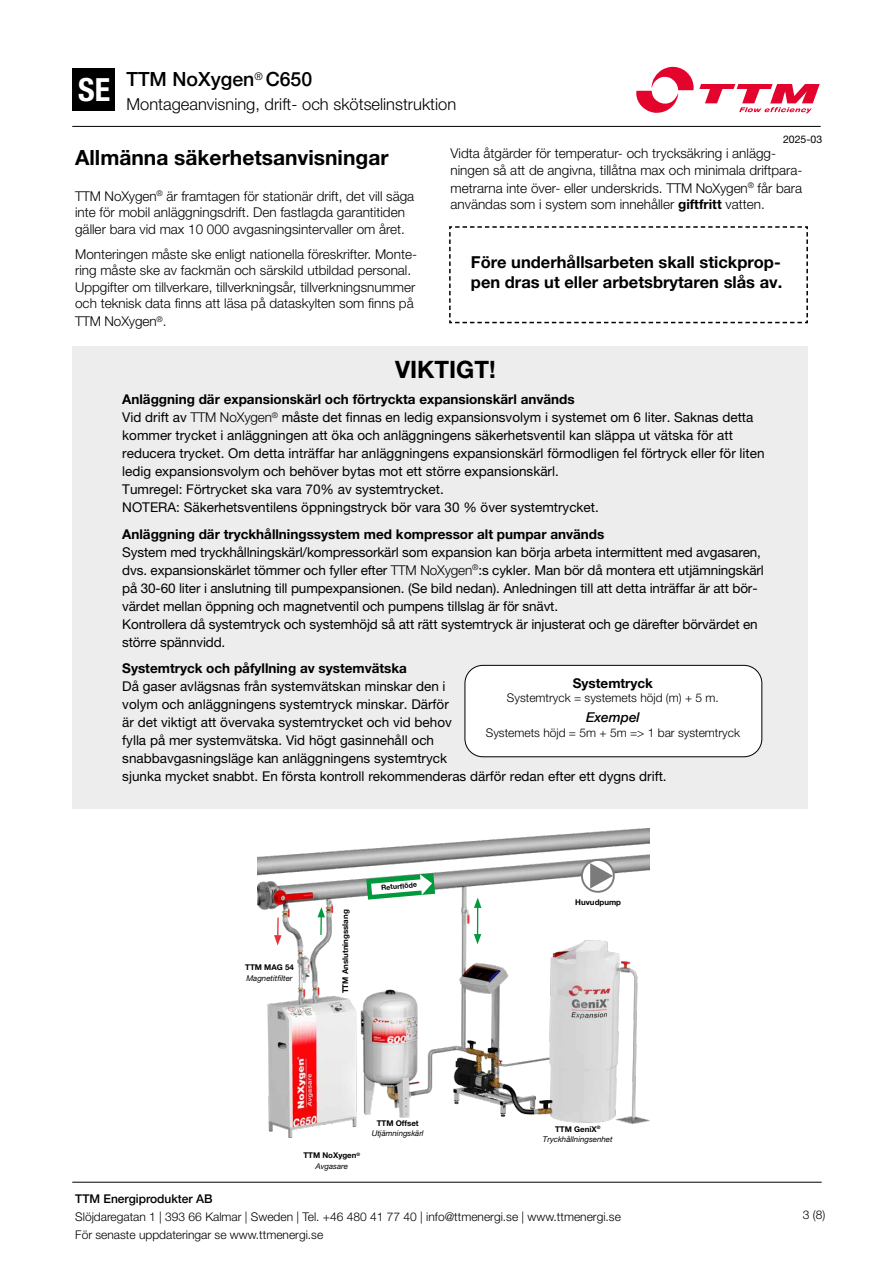
<style>
.page{position:relative;width:893px;height:1263px;background:#fff}
.page>*{position:absolute;margin:0;border:0;box-sizing:border-box;transform-origin:0 0}
.t1{font:700 condensed 31.95px "Helvetica Neue LT Pro";color:#fff}
.t2{font:700 24px "Helvetica Neue LT Pro";color:#000}
.t3{font:700 21px "Helvetica Neue LT Pro";color:#000}
.t4{font:500 19.5px "Helvetica Neue";color:#000}
.t5{font:700 16.5px/19.8px "Helvetica Neue LT Pro";color:#000}
.t6{font:300 16.5px "Helvetica Neue LT Pro";color:#000}
.t7{font:13.5px/18px "Helvetica Neue LT Pro";color:#000}
.t8{font:300 13.5px/16.5px "Helvetica Neue LT Pro";color:#000}
.t9{font:700 13.5px "Helvetica Neue LT Pro";color:#000}
.t10{font:italic 500 13.5px "Helvetica Neue";color:#000}
.t11{font:300 12px/17.7px "Helvetica Neue LT Pro";color:#000}
.t12{font:500 12px "Helvetica Neue";color:#000}
.t13{font:300 12px "Helvetica Neue LT Pro";color:#000}
.t14{font:10.5px "Helvetica Neue LT Pro";color:#000}
.t15{font:700 7.95px/10.5px "Helvetica Neue LT Pro";color:#000;text-align:center}
.t16{font:italic 7.95px/10.5px "Helvetica Neue LT Pro";color:#000;text-align:center}
.t17{font:700 7.05px "Helvetica Neue LT Pro";color:#000}
.s1{font-weight:700}
.s2{font-weight:300}
.s3{font-weight:400;font-style:italic}
.s4{font-weight:700;font-style:normal}
</style>
<div class="page">
<img style="left:257px;top:827px;width:393px;height:311px">
<hr style="left:320px;top:915px;width:2px;height:20px;background:#00993c">
<svg style="left:317px;top:907px;width:8px;height:10px"></svg>
<hr style="left:477px;top:905px;width:1px;height:31px;background:#00993c">
<svg style="left:474px;top:934px;width:7px;height:10px"></svg>
<svg style="left:474px;top:898px;width:7px;height:10px"></svg>
<hr style="left:277px;top:917px;width:2px;height:20px;background:#e73137">
<svg style="left:274px;top:935px;width:8px;height:10px"></svg>
<svg style="left:366px;top:873px;width:69px;height:27px"></svg>
<svg style="left:582px;top:860px;width:32px;height:32px"></svg>
<div style="left:581px;top:859px;width:34px;height:34px;border:2px solid #7c7b7b;border-radius:50%"></div>
<svg style="left:590px;top:863px;width:23px;height:25px"></svg>
<div style="left:73px;top:68px;width:42px;height:43px;background:#000"></div>
<svg style="left:636px;top:67px;width:184px;height:46px"></svg>
<hr style="left:72px;top:126px;width:749px;height:1px;background:#000">
<svg style="left:449px;top:226px;width:359px;height:98px"></svg>
<div style="left:72px;top:347px;width:736px;height:462px;background:#ededed"></div>
<div style="left:465px;top:665px;width:297px;height:92px;background:#fff;border-radius:18px"></div>
<div style="left:465px;top:665px;width:297px;height:92px;border:1px solid #000;border-radius:18px"></div>
<hr style="left:72px;top:1182px;width:750px;height:1px;background:#000">
<h1 class="t1" style="left:78px;top:70px;width:33px">SE</h1>
<h3 class="t4" style="left:126px;top:63px;width:187px">TTM NoXygen<sup>®</sup> C650</h3>
<p class="t6" style="left:126px;top:94px;width:331px">Montageanvisning, drift- och skötselinstruktion</p>
<h3 class="t3" style="left:75px;top:144px;width:315px">Allmänna säkerhetsanvisningar</h3>
<p class="t8" style="left:75px;top:187px;width:341px">TTM NoXygen<sup>®</sup> är framtagen för stationär drift, det vill säga inte för mobil anläggningsdrift. Den fastlagda garantitiden gäller bara vid max 10 000 avgasningsintervaller om året.</p>
<p class="t8" style="left:75px;top:245px;width:343px">Monteringen måste ske enligt nationella föreskrifter. Monte&shy;ring måste ske av fackmän och särskild utbildad personal.<br>Uppgifter om tillverkare, tillverkningsår, tillverkningsnummer och teknisk data finns att läsa på dataskylten som finns på</p>
<p class="t8" style="left:75px;top:313px;width:93px">TTM NoXygen<sup>®</sup>.</p>
<p class="t14" style="left:783px;top:133px;width:41px">2025-03</p>
<p class="t8" style="left:451px;top:145px;width:353px">Vidta åtgärder för temperatur- och trycksäkring i anlägg&shy;ningen så att de angivna, tillåtna max och minimala driftpara-</p>
<p class="t8" style="left:451px;top:179px;width:353px">metrarna inte över- eller underskrids. TTM NoXygen<sup>®</sup> får bara användas som i system som innehåller <span class="s1">giftfritt</span> vatten.</p>
<p class="t5" style="left:471px;top:252px;width:313px">Före underhållsarbeten skall stickprop&shy;pen dras ut eller arbetsbrytaren slås av.</p>
<h2 class="t2" style="left:395px;top:354px;width:102px">VIKTIGT!</h2>
<p class="t7" style="left:122px;top:390px;width:644px"><span class="s1">Anläggning där expansionskärl och förtryckta expansionskärl används<br></span>Vid drift av <span class="s2">TTM NoXygen</span><sup>®</sup> måste det finnas en ledig expansionsvolym i systemet om 6 liter. Saknas detta kommer trycket i anläggningen att öka och anläggningens säkerhetsventil kan släppa ut vätska för att reducera trycket. Om detta inträffar har anläggningens expansionskärl förmodligen fel förtryck eller för liten ledig expansionsvolym och behöver bytas mot ett större expansionskärl.<br>Tumregel: Förtrycket ska vara 70% av systemtrycket.<br>NOTERA: Säkerhetsventilens öppningstryck bör vara 30 % över systemtrycket.</p>
<p class="t9" style="left:122px;top:525px;width:484px">Anläggning där tryckhållningssystem med kompressor alt pumpar används</p>
<p class="t7" style="left:122px;top:543px;width:643px">System med tryckhållningskärl/kompressorkärl som expansion kan börja arbeta intermittent med avgasaren, dvs. expansionskärlet tömmer och fyller efter <span class="s2">TTM NoXygen</span><sup>®</sup>:s cykler. Man bör då montera ett utjämningskärl på 30-60 liter i anslutning till pumpexpansionen. (Se bild nedan). Anledningen till att detta inträffar är att bör&shy;värdet mellan öppning och magnetventil och pumpens tillslag är för snävt.<br>Kontrollera då systemtryck och systemhöjd så att rätt systemtryck är injusterat och ge därefter börvärdet en större spännvidd.</p>
<p class="t9" style="left:122px;top:660px;width:286px">Systemtryck och påfyllning av systemvätska</p>
<p class="t7" style="left:122px;top:677px;width:546px">Då gaser avlägsnas från systemvätskan minskar den i<br>volym och anläggningens systemtryck minskar. Därför<br>är det viktigt att övervaka systemtrycket och vid behov<br>fylla på mer systemvätska. Vid högt gasinnehåll och<br>snabbavgasningsläge kan anläggningens systemtryck<br>sjunka mycket snabbt. En första kontroll rekommenderas därför redan efter ett dygns drift.</p>
<p class="t9" style="left:573px;top:674px;width:82px">Systemtryck</p>
<p class="t11" style="left:507px;top:689px;width:213px">Systemtryck = systemets höjd (m) + 5 m.</p>
<p class="t10" style="left:586px;top:706px;width:55px">Exempel</p>
<p class="t11" style="left:486px;top:723px;width:256px">Systemets höjd = 5m + 5m =&gt; 1 bar systemtryck</p>
<p class="t15" style="left:245px;top:962px;width:50px">TTM MAG 54</p>
<p class="t16" style="left:246px;top:972px;width:48px">Magnetitfilter</p>
<p class="t15" style="left:340px;top:993px;width:85px;rotate:-90deg">TTM Anslutningsslang</p>
<p class="t17" style="left:381px;top:883px;width:37px;rotate:-5deg">Returfl öde</p>
<p class="t15" style="left:303px;top:1150px;width:58px">TTM NoXygen<sup>®<br></sup><span class="s3">Avgasare</span></p>
<p class="t15" style="left:377px;top:1117px;width:44px">TTM Offset</p>
<p class="t16" style="left:372px;top:1128px;width:54px">Utjämningskärl</p>
<p class="t15" style="left:575px;top:896px;width:47px">Huvudpump</p>
<p class="t16" style="left:543px;top:1124px;width:71px"><span class="s4">TTM GeniX</span><sup>®<br></sup>Tryckhållningsenhet</p>
<p class="t12" style="left:75px;top:1189px;width:139px">TTM Energiprodukter AB</p>
<p class="t11" style="left:75px;top:1208px;width:547px">Slöjdaregatan 1 | 393 66 Kalmar | Sweden | Tel. +46 480 41 77 40 | info@ttmenergi.se | www.ttmenergi.se<br>För senaste uppdateringar se www.ttmenergi.se</p>
<p class="t13" style="left:803px;top:1207px;width:24px">3 (8)</p>
</div>
